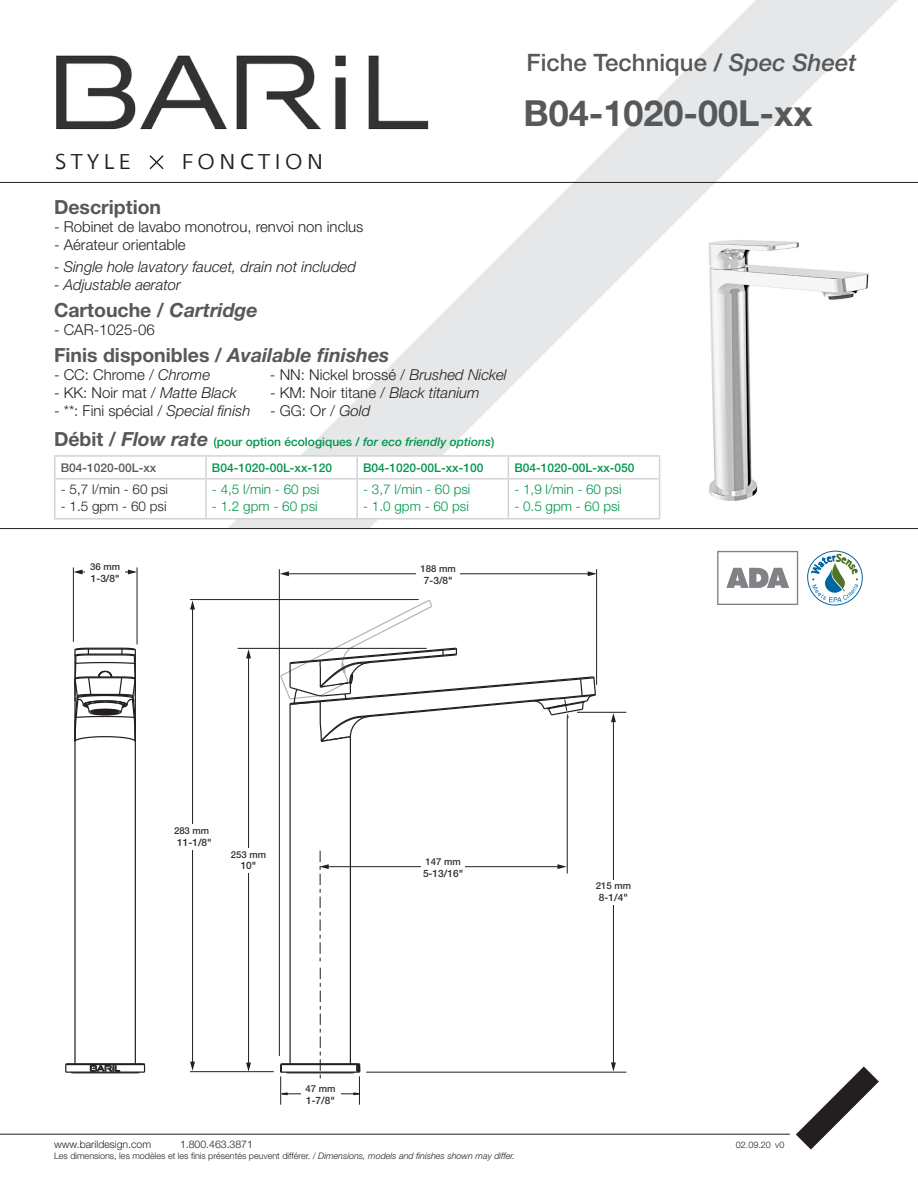
<style>
.page{position:relative;width:918px;height:1188px;background:#fff}
.page>*{position:absolute;margin:0;border:0;box-sizing:border-box;transform-origin:0 0}
.t1{font:700 36px "Helvetica Neue LT Std";color:#57585a}
.t2{font:500 24px "Helvetica Neue LT Std";color:#57585a}
.t3{font:21.3px "Fedra Sans Greek Book TF";letter-spacing:.2em;color:#231f20}
.t4{font:700 19.5px "Helvetica Neue LT Std";color:#57585a}
.t5{font:300 15px "Helvetica Neue LT Std";color:#231f20}
.t6{font:italic 300 15px "Helvetica Neue LT Std";color:#231f20}
.t7{font:300 13.5px "Helvetica Neue LT Std";color:#00964c}
.t8{font:300 13.5px "Helvetica Neue LT Std";color:#231f20}
.t9{font:500 12px "Helvetica Neue LT Std";color:#00964c}
.t10{font:500 12px "Helvetica Neue LT Std";color:#57585a}
.t11{font:300 10.5px "Helvetica Neue LT Std";color:#231f20}
.t12{font:500 10.2px "Helvetica Neue LT Std";color:#312f30}
.t13{font:500 9.6px "Helvetica Neue LT Std";color:#312f30}
.t14{font:300 9px "Helvetica Neue LT Std";color:#231f20}
.s1{font-style:italic}
.s2{font-weight:700;font-size:19.5px;color:#57585a}
.s3{font-weight:700;font-style:italic;font-size:19.5px;color:#57585a}
</style>
<div class="page">
<img style="left:54px;top:55px;width:174px;height:127px">
<svg style="left:148px;top:154px;width:17px;height:17px"></svg>
<hr style="left:0;top:1134px;width:790px;height:1px;background:#231f20">
<svg style="left:796px;top:1066px;width:83px;height:84px"></svg>
<svg style="left:228px;top:0;width:670px;height:528px"></svg>
<hr style="left:0;top:182px;width:918px;height:1px;background:#231f20">
<hr style="left:0;top:528px;width:918px;height:1px;background:#231f20">
<hr style="left:54px;top:455px;width:152px;height:2px;background:#d2d3d2">
<hr style="left:54px;top:457px;width:2px;height:21px;background:#d2d3d2">
<hr style="left:206px;top:455px;width:151px;height:2px;background:#d2d3d2">
<hr style="left:357px;top:455px;width:151px;height:2px;background:#d2d3d2">
<hr style="left:508px;top:455px;width:152px;height:2px;background:#d2d3d2">
<svg style="left:55px;top:456px;width:605px;height:62px"></svg>
<hr style="left:54px;top:478px;width:152px;height:2px;background:#d2d3d2">
<hr style="left:54px;top:480px;width:2px;height:38px;background:#d2d3d2">
<hr style="left:206px;top:478px;width:151px;height:2px;background:#d2d3d2">
<hr style="left:205px;top:480px;width:2px;height:38px;background:#d2d3d2">
<hr style="left:357px;top:478px;width:151px;height:2px;background:#d2d3d2">
<hr style="left:356px;top:480px;width:2px;height:38px;background:#d2d3d2">
<hr style="left:508px;top:478px;width:152px;height:2px;background:#d2d3d2">
<hr style="left:508px;top:480px;width:1px;height:38px;background:#d2d3d2">
<hr style="left:659px;top:480px;width:1px;height:38px;background:#d2d3d2">
<hr style="left:54px;top:518px;width:152px;height:2px;background:#d2d3d2">
<hr style="left:206px;top:518px;width:151px;height:2px;background:#d2d3d2">
<hr style="left:357px;top:518px;width:151px;height:2px;background:#d2d3d2">
<hr style="left:508px;top:518px;width:152px;height:2px;background:#d2d3d2">
<svg style="left:807px;top:551px;width:56px;height:55px"></svg>
<svg style="left:717px;top:551px;width:81px;height:54px"></svg>
<hr style="left:289px;top:704px;width:2px;height:360px;background:#231f20">
<hr style="left:350px;top:737px;width:1px;height:327px;background:#231f20">
<hr style="left:281px;top:1064px;width:79px;height:1px;background:#231f20">
<hr style="left:282px;top:1063px;width:77px;height:1px;background:#231f20">
<hr style="left:74px;top:702px;width:2px;height:362px;background:#231f20">
<hr style="left:66px;top:1064px;width:79px;height:1px;background:#231f20">
<hr style="left:67px;top:1063px;width:77px;height:1px;background:#231f20">
<hr style="left:135px;top:702px;width:1px;height:362px;background:#231f20">
<svg style="left:90px;top:1065px;width:31px;height:7px"></svg>
<hr style="left:288px;top:1072px;width:65px;height:1px;background:#231f20">
<svg style="left:280px;top:600px;width:317px;height:160px"></svg>
<hr style="left:73px;top:1072px;width:65px;height:1px;background:#231f20">
<svg style="left:65px;top:1063px;width:9px;height:11px"></svg>
<svg style="left:136px;top:1063px;width:10px;height:11px"></svg>
<svg style="left:74px;top:647px;width:62px;height:96px"></svg>
<svg style="left:352px;top:1063px;width:9px;height:42px"></svg>
<svg style="left:280px;top:1063px;width:9px;height:42px"></svg>
<hr style="left:282px;top:1093px;width:77px;height:1px;background:#231f20">
<div style="left:301px;top:1083px;width:39px;height:22px;background:#fff"></div>
<hr style="left:73px;top:567px;width:1px;height:75px;background:#231f20">
<hr style="left:137px;top:567px;width:1px;height:77px;background:#231f20">
<hr style="left:81px;top:572px;width:49px;height:1px;background:#231f20">
<svg style="left:73px;top:570px;width:10px;height:4px"></svg>
<svg style="left:128px;top:570px;width:9px;height:4px"></svg>
<div style="left:85px;top:561px;width:40px;height:22px;background:#fff"></div>
<hr style="left:279px;top:569px;width:1px;height:487px;background:#231f20">
<hr style="left:596px;top:569px;width:1px;height:116px;background:#231f20">
<hr style="left:287px;top:573px;width:302px;height:1px;background:#231f20">
<svg style="left:280px;top:571px;width:9px;height:5px"></svg>
<svg style="left:588px;top:571px;width:9px;height:5px"></svg>
<div style="left:417px;top:563px;width:43px;height:22px;background:#fff"></div>
<hr style="left:567px;top:716px;width:1px;height:158px;background:#231f20">
<hr style="left:327px;top:866px;width:232px;height:1px;background:#231f20">
<svg style="left:320px;top:850px;width:9px;height:228px"></svg>
<svg style="left:557px;top:864px;width:10px;height:5px"></svg>
<div style="left:421px;top:856px;width:44px;height:22px;background:#fff"></div>
<hr style="left:192px;top:608px;width:1px;height:455px;background:#231f20">
<svg style="left:190px;top:600px;width:5px;height:10px"></svg>
<svg style="left:190px;top:1062px;width:5px;height:9px"></svg>
<hr style="left:190px;top:1071px;width:84px;height:1px;background:#231f20">
<hr style="left:238px;top:648px;width:189px;height:1px;background:#231f20">
<hr style="left:248px;top:657px;width:1px;height:407px;background:#231f20">
<svg style="left:246px;top:649px;width:5px;height:9px"></svg>
<svg style="left:246px;top:1063px;width:5px;height:9px"></svg>
<div style="left:229px;top:848px;width:39px;height:25px;background:#fff"></div>
<hr style="left:190px;top:599px;width:229px;height:1px;background:#231f20">
<div style="left:171px;top:824px;width:43px;height:26px;background:#fff"></div>
<hr style="left:366px;top:1072px;width:260px;height:1px;background:#231f20">
<hr style="left:577px;top:712px;width:49px;height:1px;background:#231f20">
<hr style="left:613px;top:720px;width:1px;height:344px;background:#231f20">
<svg style="left:611px;top:713px;width:5px;height:9px"></svg>
<svg style="left:611px;top:1062px;width:5px;height:10px"></svg>
<div style="left:594px;top:880px;width:39px;height:25px;background:#fff"></div>
<img style="left:699px;top:207px;width:176px;height:307px">
<h3 class="t3" style="left:55px;top:151px;width:77px">STYLE</h3>
<h3 class="t3" style="left:181px;top:151px;width:144px">FONCTION</h3>
<p class="t2" style="left:526px;top:48px;width:331px">Fiche Technique / <span class="s1">Spec Sheet</span></p>
<p class="t1" style="left:524px;top:91px;width:291px">B04-1020-00L-xx</p>
<p class="t4" style="left:54px;top:195px;width:109px">Description</p>
<p class="t5" style="left:54px;top:217px;width:311px">- Robinet de lavabo monotrou, renvoi non inclus</p>
<p class="t5" style="left:54px;top:235px;width:133px">- Aérateur orientable</p>
<p class="t6" style="left:54px;top:258px;width:304px">- Single hole lavatory faucet, drain not included</p>
<p class="t6" style="left:54px;top:276px;width:128px">- Adjustable aerator</p>
<p class="t4" style="left:54px;top:298px;width:205px">Cartouche / <span class="s1">Cartridge</span></p>
<p class="t5" style="left:54px;top:321px;width:102px">- CAR-1025-06</p>
<p class="t4" style="left:54px;top:343px;width:337px">Finis disponibles / <span class="s1">Available finishes</span></p>
<p class="t5" style="left:54px;top:366px;width:158px">- CC: Chrome / <span class="s1">Chrome</span></p>
<p class="t5" style="left:270px;top:366px;width:238px">- NN: Nickel brossé / <span class="s1">Brushed Nickel</span></p>
<p class="t5" style="left:54px;top:384px;width:184px">- KK: Noir mat / <span class="s1">Matte Black</span></p>
<p class="t5" style="left:270px;top:384px;width:211px">- KM: Noir titane / <span class="s1">Black titanium</span></p>
<p class="t5" style="left:54px;top:402px;width:198px">- **: Fini spécial / <span class="s1">Special finish</span></p>
<p class="t5" style="left:270px;top:402px;width:102px">- GG: Or / <span class="s1">Gold</span></p>
<p class="t9" style="left:54px;top:435px;width:442px"><span class="s2">Débit /</span> <span class="s3">Flow rate</span> (pour option écologiques / <span class="s1">for eco friendly options</span>)</p>
<p class="t10" style="left:61px;top:460px;width:97px">B04-1020-00L-xx</p>
<p class="t9" style="left:212px;top:460px;width:122px">B04-1020-00L-xx-120</p>
<p class="t9" style="left:363px;top:460px;width:122px">B04-1020-00L-xx-100</p>
<p class="t9" style="left:514px;top:460px;width:122px">B04-1020-00L-xx-050</p>
<p class="t8" style="left:61px;top:481px;width:109px">- 5,7 l/min - 60 psi</p>
<p class="t8" style="left:61px;top:498px;width:107px">- 1.5 gpm - 60 psi</p>
<p class="t7" style="left:212px;top:481px;width:109px">- 4,5 l/min - 60 psi</p>
<p class="t7" style="left:212px;top:498px;width:107px">- 1.2 gpm - 60 psi</p>
<p class="t7" style="left:363px;top:481px;width:109px">- 3,7 l/min - 60 psi</p>
<p class="t7" style="left:363px;top:498px;width:107px">- 1.0 gpm - 60 psi</p>
<p class="t7" style="left:514px;top:481px;width:109px">- 1,9 l/min - 60 psi</p>
<p class="t7" style="left:514px;top:498px;width:107px">- 0.5 gpm - 60 psi</p>
<p class="t13" style="left:90px;top:561px;width:31px">36 mm</p>
<p class="t12" style="left:91px;top:572px;width:30px">1-3/8"</p>
<p class="t13" style="left:421px;top:563px;width:37px">188 mm</p>
<p class="t12" style="left:424px;top:574px;width:30px">7-3/8"</p>
<p class="t13" style="left:174px;top:825px;width:37px">283 mm</p>
<p class="t12" style="left:177px;top:836px;width:36px">11-1/8"</p>
<p class="t13" style="left:231px;top:848px;width:37px">253 mm</p>
<p class="t12" style="left:241px;top:860px;width:17px">10"</p>
<p class="t13" style="left:306px;top:1083px;width:31px">47 mm</p>
<p class="t12" style="left:306px;top:1094px;width:30px">1-7/8"</p>
<p class="t13" style="left:425px;top:856px;width:37px">147 mm</p>
<p class="t12" style="left:423px;top:867px;width:42px">5-13/16"</p>
<p class="t13" style="left:596px;top:880px;width:37px">215 mm</p>
<p class="t12" style="left:599px;top:891px;width:30px">8-1/4"</p>
<p class="t11" style="left:54px;top:1138px;width:99px">www.barildesign.com</p>
<p class="t11" style="left:180px;top:1138px;width:74px">1.800.463.3871</p>
<p class="t14" style="left:736px;top:1139px;width:37px">02.09.20</p>
<p class="t14" style="left:54px;top:1150px;width:463px">Les dimensions, les modèles et les finis présentés peuvent différer. / <span class="s1">Dimensions, models and finishes shown may differ.</span></p>
<p class="t14" style="left:775px;top:1140px;width:11px">v0</p>
</div>
